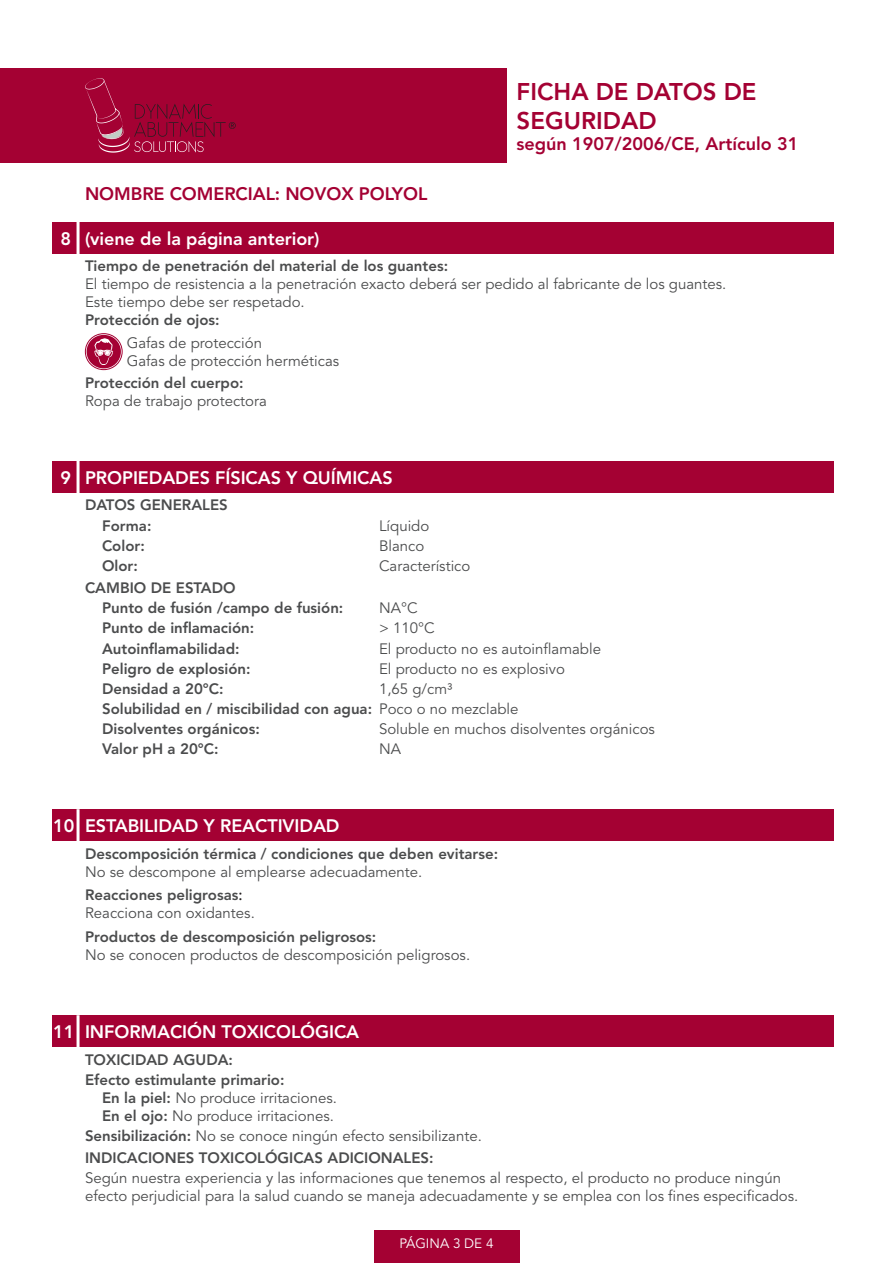
<style>
.page{position:relative;width:893px;height:1263px;background:#fff}
.page>*{position:absolute;margin:0;border:0;box-sizing:border-box;transform-origin:0 0}
.t1{font:800 24px/28.8px "Avenir LT Std";color:#a40133}
.t2{font:800 18px "Avenir LT Std";letter-spacing:-.005em;color:#fff}
.t3{font:800 18px "Avenir LT Std";letter-spacing:-.005em;color:#a40133}
.t4{font:15px/18px "Avenir LT Std";color:#4b4c4d}
.t5{font:800 15px "Avenir LT Std";color:#4b4c4d}
.t6{font:13.5px "Avenir LT Std";color:#fff}
.s1{font-weight:400}
.s2{font-family:"Minion Pro";font-weight:400;font-size:18px;color:#231f20}
.s3{font-weight:800}
</style>
<div class="page">
<div style="left:0;top:68px;width:506px;height:95px;background:#a40133"></div>
<div style="left:52px;top:461px;width:781px;height:32px;background:#a40133"></div>
<hr style="left:77px;top:461px;width:3px;height:32px;background:#fff">
<div style="left:52px;top:809px;width:781px;height:32px;background:#a40133"></div>
<hr style="left:77px;top:809px;width:3px;height:32px;background:#fff">
<div style="left:52px;top:1015px;width:781px;height:32px;background:#a40133"></div>
<hr style="left:77px;top:1015px;width:3px;height:32px;background:#fff">
<div style="left:52px;top:222px;width:781px;height:32px;background:#a40133"></div>
<hr style="left:77px;top:222px;width:3px;height:32px;background:#fff">
<div style="left:87px;top:335px;width:34px;height:33px;background:#a40133;border-radius:17px"></div>
<div style="left:85px;top:333px;width:37px;height:37px;border:1px solid #a40133;border-radius:18px"></div>
<svg style="left:94px;top:338px;width:19px;height:27px"></svg>
<div style="left:374px;top:1230px;width:145px;height:33px;background:#a40133"></div>
<svg style="left:85px;top:78px;width:151px;height:75px"></svg>
<p class="t2" style="left:60px;top:228px;width:12px">8</p>
<p class="t3" style="left:85px;top:183px;width:344px">NOMBRE COMERCIAL: NOVOX POLYOL</p>
<p class="t1" style="left:517px;top:77px;width:241px">FICHA DE DATOS DE<br>SEGURIDAD</p>
<p class="t3" style="left:517px;top:133px;width:283px">según 1907/2006/CE, Artículo 31</p>
<p class="t2" style="left:85px;top:228px;width:236px">(viene de la página anterior)</p>
<p class="t5" style="left:85px;top:257px;width:365px">Tiempo de penetración del material de los guantes:</p>
<p class="t4" style="left:85px;top:276px;width:643px">El tiempo de resistencia a la penetración exacto deberá ser pedido al fabricante de los guantes.</p>
<p class="t4" style="left:85px;top:294px;width:221px">Este tiempo debe ser respetado.</p>
<p class="t5" style="left:85px;top:311px;width:136px">Protección de ojos:</p>
<p class="t4" style="left:127px;top:334px;width:137px">Gafas de protección</p>
<p class="t4" style="left:127px;top:352px;width:214px">Gafas de protección herméticas</p>
<p class="t5" style="left:85px;top:374px;width:160px">Protección del cuerpo:</p>
<p class="t4" style="left:85px;top:392px;width:183px">Ropa de trabajo protectora</p>
<p class="t2" style="left:60px;top:467px;width:12px">9</p>
<p class="t2" style="left:85px;top:467px;width:309px">PROPIEDADES FÍSICAS Y QUÍMICAS</p>
<p class="t5" style="left:85px;top:496px;width:144px">DATOS GENERALES</p>
<p class="t5" style="left:102px;top:516px;width:51px">Forma:</p>
<p class="t4" style="left:379px;top:517px;width:52px">Líquido</p>
<p class="t5" style="left:102px;top:537px;width:44px">Color:</p>
<p class="t4" style="left:379px;top:537px;width:47px">Blanco</p>
<p class="t5" style="left:102px;top:557px;width:37px">Olor:</p>
<p class="t4" style="left:379px;top:557px;width:93px">Característico</p>
<p class="t5" style="left:85px;top:579px;width:152px">CAMBIO DE ESTADO</p>
<p class="t5" style="left:102px;top:599px;width:243px">Punto de fusión /campo de fusión:</p>
<p class="t4" style="left:379px;top:599px;width:40px">NA°C</p>
<p class="t5" style="left:102px;top:619px;width:154px">Punto de inflamación:</p>
<p class="t4" style="left:379px;top:620px;width:57px">&gt; 110°C</p>
<p class="t5" style="left:102px;top:639px;width:139px">Autoinflamabilidad:</p>
<p class="t4" style="left:379px;top:640px;width:223px">El producto no es autoinflamable</p>
<p class="t5" style="left:102px;top:659px;width:150px">Peligro de explosión:</p>
<p class="t4" style="left:379px;top:660px;width:187px">El producto no es explosivo</p>
<p class="t5" style="left:102px;top:680px;width:123px">Densidad a 20°C:</p>
<p class="t4" style="left:379px;top:680px;width:75px">1,65 g/cm³</p>
<p class="t5" style="left:102px;top:700px;width:418px">Solubilidad en / miscibilidad con agua: <span class="s1">Poco o no mezclable</span></p>
<p class="t5" style="left:102px;top:720px;width:159px">Disolventes orgánicos:</p>
<p class="t4" style="left:379px;top:720px;width:277px">Soluble en muchos disolventes orgánicos</p>
<p class="t5" style="left:102px;top:740px;width:118px">Valor pH a 20°C:</p>
<p class="t4" style="left:379px;top:740px;width:23px">NA</p>
<p class="t2" style="left:53px;top:815px;width:23px">10</p>
<p class="t2" style="left:85px;top:815px;width:256px">ESTABILIDAD Y REACTIVIDAD</p>
<p class="t5" style="left:85px;top:845px;width:415px">Descomposición térmica / condiciones que deben evitarse:</p>
<p class="t4" style="left:85px;top:863px;width:339px">No se descompone al emplearse adecuadamente.</p>
<p class="t5" style="left:85px;top:886px;width:159px">Reacciones peligrosas<span class="s2">:</span></p>
<p class="t4" style="left:85px;top:905px;width:171px">Reacciona con oxidantes.</p>
<p class="t5" style="left:85px;top:928px;width:293px">Productos de descomposición peligrosos:</p>
<p class="t4" style="left:85px;top:946px;width:387px">No se conocen productos de descomposición peligrosos.</p>
<p class="t2" style="left:53px;top:1021px;width:23px">11</p>
<p class="t2" style="left:85px;top:1021px;width:276px">INFORMACIÓN TOXICOLÓGICA</p>
<p class="t5" style="left:85px;top:1051px;width:150px">TOXICIDAD AGUDA:</p>
<p class="t5" style="left:85px;top:1071px;width:201px">Efecto estimulante primario:</p>
<p class="t4" style="left:102px;top:1089px;width:236px"><span class="s3">En la piel:</span> No produce irritaciones.</p>
<p class="t4" style="left:102px;top:1107px;width:233px"><span class="s3">En el ojo:</span> No produce irritaciones.</p>
<p class="t4" style="left:85px;top:1127px;width:398px"><span class="s3">Sensibilización:</span> No se conoce ningún efecto sensibilizante.</p>
<p class="t5" style="left:85px;top:1149px;width:350px">INDICACIONES TOXICOLÓGICAS ADICIONALES:</p>
<p class="t4" style="left:85px;top:1170px;width:715px">Según nuestra experiencia y las informaciones que tenemos al respecto, el producto no produce ningún efecto perjudicial para la salud cuando se maneja adecuadamente y se emplea con los fines especificados.</p>
<p class="t6" style="left:399px;top:1235px;width:96px">PÁGINA 3 DE 4</p>
</div>
